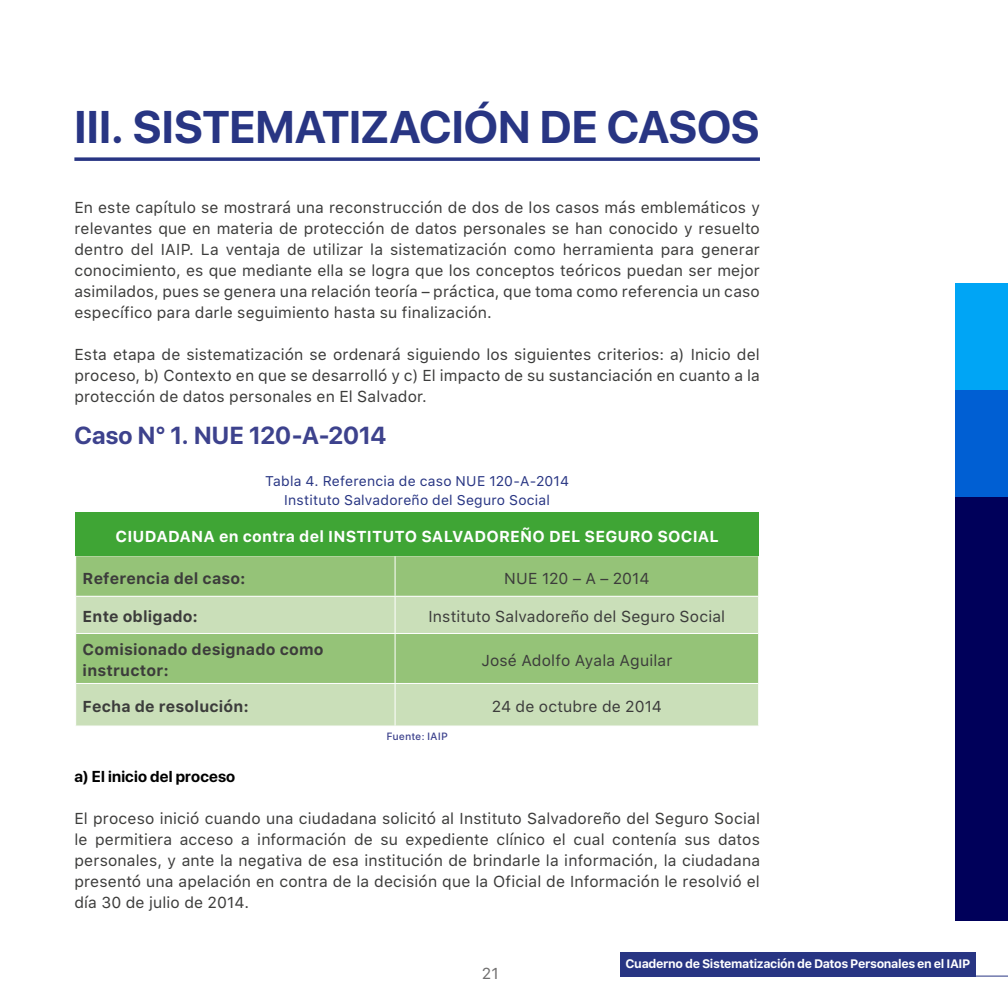
<style>
.page{position:relative;width:1008px;height:1008px;background:#fff}
.page>*{position:absolute;margin:0;border:0;box-sizing:border-box;transform-origin:0 0}
.t1{font:700 45.5px "SF Pro Display";letter-spacing:-.005em;color:#283583}
.t2{font:700 24.5px "SF Pro Display";letter-spacing:.005em;color:#3d428d}
.t3{font:15.75px/21px "SF Pro Text";letter-spacing:.01em;color:#3c3c3b;text-align:justify}
.t4{font:700 15.75px/21px "SF Pro Text";letter-spacing:.01em;color:#3c3c3b}
.t5{font:700 15.75px "SF Pro Text";letter-spacing:.01em;color:#fff}
.t6{font:700 15.75px "SF Pro Display";letter-spacing:.01em;color:#000}
.t7{font:15.75px "SF Pro Text";color:#706f6f}
.t8{font:14px/19.2px "SF Pro Text";letter-spacing:.015em;color:#283583;text-align:center}
.t9{font:700 12.25px "SF Pro Text";letter-spacing:-.03em;color:#fff}
.t10{font:500 10.5px "SF Pro Display";letter-spacing:.065em;color:#3d428d}
</style>
<div class="page">
<hr style="left:626px;top:976px;width:382px;height:1px;background:#283583">
<div style="left:621px;top:952px;width:355px;height:25px;background:#283583"></div>
<div style="left:956px;top:496px;width:52px;height:425px;background:#00005a"></div>
<div style="left:956px;top:390px;width:52px;height:107px;background:#005fd3"></div>
<div style="left:956px;top:283px;width:52px;height:107px;background:#00a5f5"></div>
<svg style="left:74px;top:157px;width:686px;height:4px;background:#424d92"></svg>
<div style="left:76px;top:512px;width:683px;height:44px;background:#3fa535"></div>
<div style="left:76px;top:556px;width:682px;height:40px;background:#95c378"></div>
<svg style="left:76px;top:597px;width:682px;height:129px;background:#b5d4a0"></svg>
<hr style="left:395px;top:556px;width:1px;height:40px;background:#fff">
<hr style="left:395px;top:597px;width:1px;height:36px;background:#fff">
<hr style="left:395px;top:634px;width:1px;height:49px;background:#fff">
<hr style="left:395px;top:684px;width:1px;height:42px;background:#fff">
<hr style="left:76px;top:683px;width:319px;height:1px;background:#fff">
<hr style="left:395px;top:683px;width:363px;height:1px;background:#fff">
<hr style="left:76px;top:633px;width:319px;height:1px;background:#fff">
<hr style="left:395px;top:633px;width:363px;height:1px;background:#fff">
<h1 class="t1" style="left:74px;top:100px;width:687px">III. SISTEMATIZACIÓN DE CASOS</h1>
<p class="t3" style="left:74px;top:198px;width:687px">En este capítulo se mostrará una reconstrucción de dos de los casos más emblemáticos y relevantes que en materia de protección de datos personales se han conocido y resuelto dentro del IAIP. La ventaja de utilizar la sistematización como herramienta para generar conocimiento, es que mediante ella se logra que los conceptos teóricos puedan ser mejor asimilados, pues se genera una relación teoría – práctica, que toma como referencia un caso específico para darle seguimiento hasta su finalización.</p>
<p class="t3" style="left:74px;top:345px;width:687px">Esta etapa de sistematización se ordenará siguiendo los siguientes criterios: a) Inicio del proceso, b) Contexto en que se desarrolló y c) El impacto de su sustanciación en cuanto a la protección de datos personales en El Salvador.</p>
<h2 class="t2" style="left:74px;top:421px;width:313px">Caso N° 1. NUE 120-A-2014</h2>
<p class="t8" style="left:265px;top:472px;width:305px">Tabla 4. Referencia de caso NUE 120-A-2014<br>Instituto Salvadoreño del Seguro Social</p>
<p class="t5" style="left:115px;top:527px;width:605px">CIUDADANA en contra del INSTITUTO SALVADOREÑO DEL SEGURO SOCIAL</p>
<p class="t4" style="left:83px;top:568px;width:165px">Referencia del caso:</p>
<p class="t3" style="left:504px;top:568px;width:147px">NUE 120 – A – 2014</p>
<p class="t4" style="left:83px;top:606px;width:117px">Ente obligado:</p>
<p class="t3" style="left:429px;top:607px;width:298px">Instituto Salvadoreño del Seguro Social</p>
<p class="t4" style="left:83px;top:640px;width:243px">Comisionado designado como instructor:</p>
<p class="t3" style="left:481px;top:650px;width:193px">José Adolfo Ayala Aguilar</p>
<p class="t4" style="left:83px;top:696px;width:168px">Fecha de resolución:</p>
<p class="t3" style="left:492px;top:697px;width:172px">24 de octubre de 2014</p>
<p class="t10" style="left:387px;top:729px;width:62px">Fuente: IAIP</p>
<p class="t6" style="left:74px;top:768px;width:162px">a) El inicio del proceso</p>
<p class="t3" style="left:74px;top:809px;width:687px">El proceso inició cuando una ciudadana solicitó al Instituto Salvadoreño del Seguro Social le permitiera acceso a información de su expediente clínico el cual contenía sus datos personales, y ante la negativa de esa institución de brindarle la información, la ciudadana presentó una apelación en contra de la decisión que la Oficial de Información le resolvió el día 30 de julio de 2014.</p>
<p class="t7" style="left:482px;top:962px;width:18px">21</p>
<p class="t9" style="left:626px;top:957px;width:346px">Cuaderno de Sistematización de Datos Personales en el IAIP</p>
</div>
